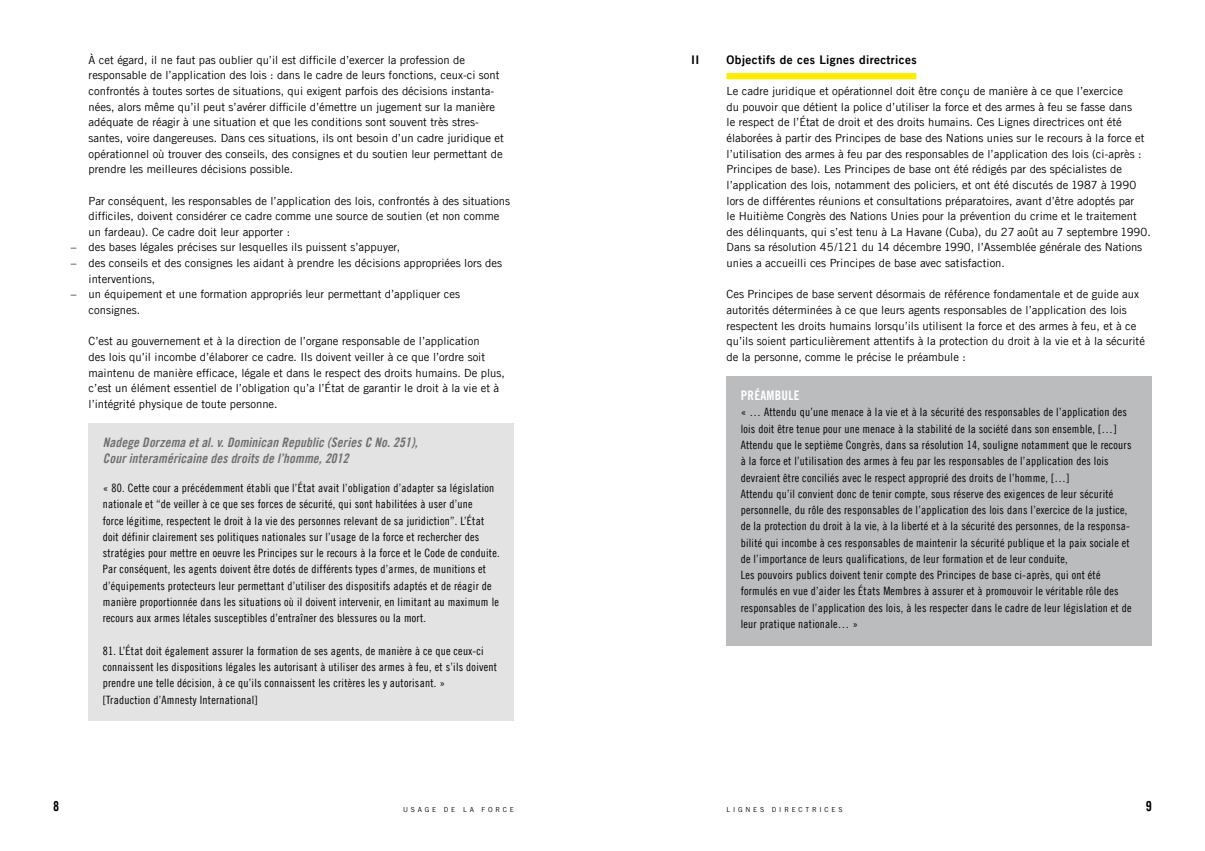
<style>
.page{position:relative;width:1205px;height:851px;background:#fff}
.page>*{position:absolute;margin:0;border:0;box-sizing:border-box;transform-origin:0 0}
.t1{font:13.75px "Amnesty Trade Gothic Bd Cn 20";color:#000}
.t2{font:13.12px/16.2px "Amnesty Trade Gothic Bd Cn 20 Ob";letter-spacing:.01em;color:#6f6f6e}
.t3{font:13.12px "Amnesty Trade Gothic Bd Cn 20";letter-spacing:.02em;color:#fff}
.t4{font:11.88px "Amnesty Trade Gothic Bd 2";letter-spacing:.03em;color:#000}
.t5{font:11.5px/16.2px "Amnesty Trade Gothic Cn 18";letter-spacing:.02em;color:#000}
.t6{font:11.25px/15.6px "Amnesty Trade Gothic";color:#000}
.t7{font:6.88px "Amnesty Trade Gothic";letter-spacing:.4em;color:#000}
</style>
<div class="page">
<div style="left:726px;top:73px;width:190px;height:6px;background:#ffed00"></div>
<div style="left:726px;top:376px;width:426px;height:269px;background:#bbbcbd"></div>
<div style="left:89px;top:423px;width:425px;height:298px;background:#e3e3e3"></div>
<p class="t6" style="left:89px;top:52px;width:417px">À cet égard, il ne faut pas oublier qu’il est difficile d’exercer la profession de responsable de l’application des lois : dans le cadre de leurs fonctions, ceux-ci sont confrontés à toutes sortes de situations, qui exigent parfois des décisions instanta&shy;nées, alors même qu’il peut s’avérer difficile d’émettre un jugement sur la manière adéquate de réagir à une situation et que les conditions sont souvent très stres&shy;santes, voire dangereuses. Dans ces situations, ils ont besoin d’un cadre juridique et opérationnel où trouver des conseils, des consignes et du soutien leur permettant de prendre les meilleures décisions possible.</p>
<p class="t6" style="left:89px;top:192px;width:423px">Par conséquent, les responsables de l’application des lois, confrontés à des situations difficiles, doivent considérer ce cadre comme une source de soutien (et non comme un fardeau). Ce cadre doit leur apporter :</p>
<p class="t6" style="left:71px;top:239px;width:331px">– des bases légales précises sur lesquelles ils puissent s’appuyer,</p>
<p class="t6" style="left:89px;top:255px;width:415px;text-indent:-18px">– des conseils et des consignes les aidant à prendre les décisions appropriées lors des interventions,</p>
<p class="t6" style="left:89px;top:286px;width:373px;text-indent:-18px">– un équipement et une formation appropriés leur permettant d’appliquer ces consignes.</p>
<p class="t6" style="left:89px;top:333px;width:418px">C’est au gouvernement et à la direction de l’organe responsable de l’application<br>des lois qu’il incombe d’élaborer ce cadre. Ils doivent veiller à ce que l’ordre soit maintenu de manière efficace, légale et dans le respect des droits humains. De plus, c’est un élément essentiel de l’obligation qu’a l’État de garantir le droit à la vie et à l’intégrité physique de toute personne.</p>
<p class="t2" style="left:103px;top:434px;width:316px">Nadege Dorzema et al. v. Dominican Republic (Series C No. 251),<br>Cour interaméricaine des droits de l’homme, 2012</p>
<p class="t5" style="left:103px;top:479px;width:398px">« 80. Cette cour a précédemment établi que l’État avait l’obligation d’adapter sa législation nationale et “de veiller à ce que ses forces de sécurité, qui sont habilitées à user d’une<br>force légitime, respectent le droit à la vie des personnes relevant de sa juridiction”. L’État doit définir clairement ses politiques nationales sur l’usage de la force et rechercher des stratégies pour mettre en oeuvre les Principes sur le recours à la force et le Code de conduite.<br>Par conséquent, les agents doivent être dotés de différents types d’armes, de munitions et d’équipements protecteurs leur permettant d’utiliser des dispositifs adaptés et de réagir de manière proportionnée dans les situations où il doivent intervenir, en limitant au maximum le recours aux armes létales susceptibles d’entraîner des blessures ou la mort.</p>
<p class="t5" style="left:103px;top:642px;width:396px">81. L’État doit également assurer la formation de ses agents, de manière à ce que ceux-ci connaissent les dispositions légales les autorisant à utiliser des armes à feu, et s’ils doivent prendre une telle décision, à ce qu’ils connaissent les critères les y autorisant. »<br>[Traduction d’Amnesty International]</p>
<p class="t4" style="left:691px;top:52px;width:10px">II</p>
<p class="t4" style="left:726px;top:52px;width:192px">Objectifs de ces Lignes directrices</p>
<p class="t6" style="left:726px;top:83px;width:426px">Le cadre juridique et opérationnel doit être conçu de manière à ce que l’exercice<br>du pouvoir que détient la police d’utiliser la force et des armes à feu se fasse dans<br>le respect de l’État de droit et des droits humains. Ces Lignes directrices ont été élaborées à partir des Principes de base des Nations unies sur le recours à la force et l’utilisation des armes à feu par des responsables de l’application des lois (ci-après :<br>Principes de base). Les Principes de base ont été rédigés par des spécialistes de l’application des lois, notamment des policiers, et ont été discutés de 1987 à 1990 lors de différentes réunions et consultations préparatoires, avant d’être adoptés par<br>le Huitième Congrès des Nations Unies pour la prévention du crime et le traitement des délinquants, qui s’est tenu à La Havane (Cuba), du 27 août au 7 septembre 1990.<br>Dans sa résolution 45/121 du 14 décembre 1990, l’Assemblée générale des Nations unies a accueilli ces Principes de base avec satisfaction.</p>
<p class="t6" style="left:726px;top:286px;width:420px">Ces Principes de base servent désormais de référence fondamentale et de guide aux autorités déterminées à ce que leurs agents responsables de l’application des lois respectent les droits humains lorsqu’ils utilisent la force et des armes à feu, et à ce qu’ils soient particulièrement attentifs à la protection du droit à la vie et à la sécurité de la personne, comme le précise le préambule :</p>
<p class="t3" style="left:741px;top:387px;width:60px">PRÉAMBULE</p>
<p class="t5" style="left:741px;top:404px;width:392px">« … Attendu qu’une menace à la vie et à la sécurité des responsables de l’application des lois doit être tenue pour une menace à la stabilité de la société dans son ensemble, […] Attendu que le septième Congrès, dans sa résolution 14, souligne notamment que le recours à la force et l’utilisation des armes à feu par les responsables de l’application des lois devraient être conciliés avec le respect approprié des droits de l’homme, […]<br>Attendu qu’il convient donc de tenir compte, sous réserve des exigences de leur sécurité personnelle, du rôle des responsables de l’application des lois dans l’exercice de la justice, de la protection du droit à la vie, à la liberté et à la sécurité des personnes, de la responsa&shy;bilité qui incombe à ces responsables de maintenir la sécurité publique et la paix sociale et de l’importance de leurs qualifications, de leur formation et de leur conduite,<br>Les pouvoirs publics doivent tenir compte des Principes de base ci-après, qui ont été formulés en vue d’aider les États Membres à assurer et à promouvoir le véritable rôle des responsables de l’application des lois, à les respecter dans le cadre de leur législation et de leur pratique nationale… »</p>
<p class="t1" style="left:53px;top:797px;width:8px">8</p>
<p class="t7" style="left:403px;top:805px;width:112px">USAGE DE LA FORCE</p>
<p class="t7" style="left:726px;top:805px;width:118px">LIGNES DIRECTRICES</p>
<p class="t1" style="left:1145px;top:797px;width:8px">9</p>
</div>
